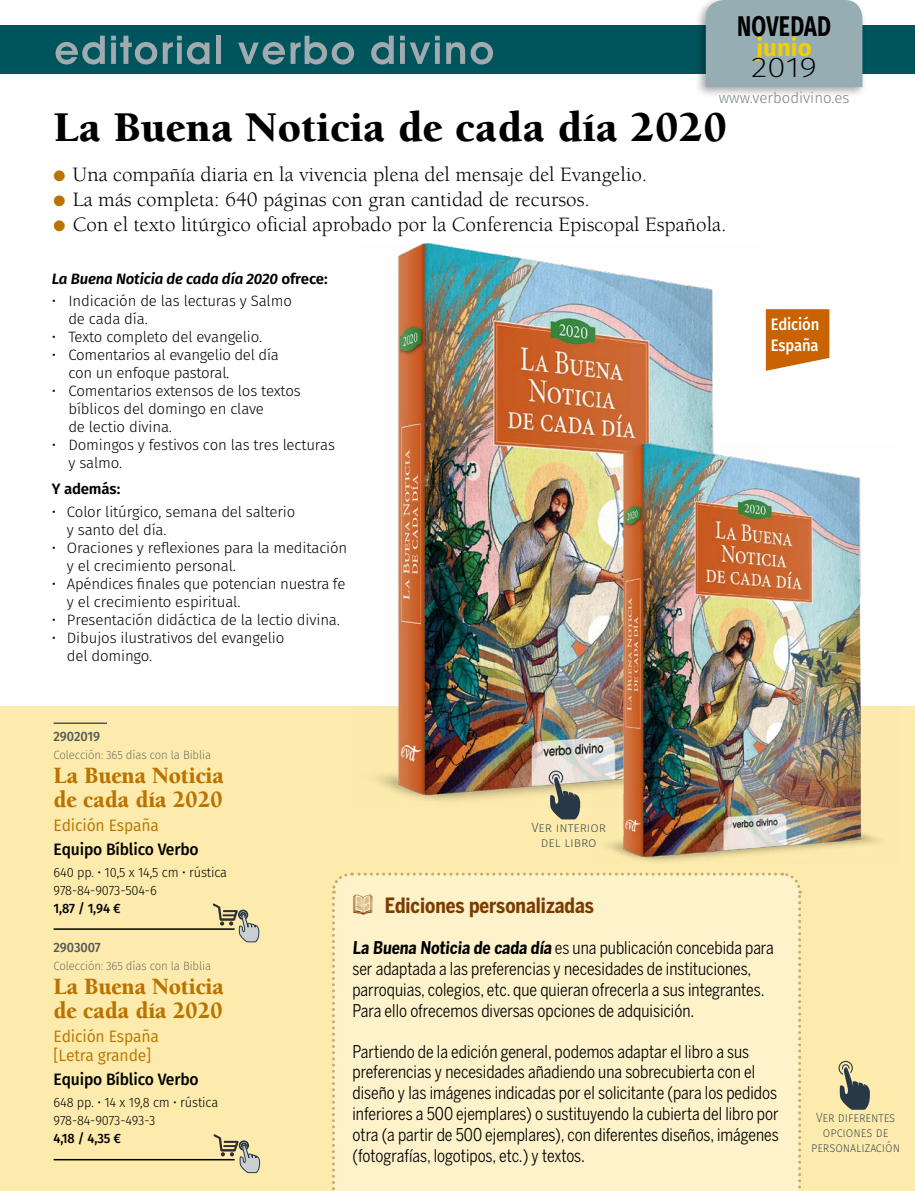
<style>
.page{position:relative;width:915px;height:1191px;background:#fff}
.page>*{position:absolute;margin:0;border:0;box-sizing:border-box;transform-origin:0 0}
.t1{font:900 43.5px "Berkeley";color:#000}
.t2{font:700 28.5px "Fira Sans";letter-spacing:.01em;color:#000;scale:.75 1}
.t3{font:200 28.5px "Fira Sans";color:#000;scale:1.2 1}
.t4{font:900 24px/24px "Berkeley";letter-spacing:-.01em;color:#ba7300;scale:.95 1}
.t5{font:700 24px "Fira Sans";color:#f4cf00}
.t6{font:21px "Berkeley";color:#000}
.t7{font:700 20.85px "Benton Sans Cond";color:#7c3b00;scale:.94 1}
.t8{font:17.4px/20.9px "Benton Sans Cond";color:#000;scale:.94 1}
.t9{font:16.5px/19.5px "Fira Sans";letter-spacing:-.01em;color:#ba7300;scale:.95 1}
.t10{font:500 16.5px "Fira Sans";letter-spacing:-.01em;color:#000;scale:.95 1}
.t11{font:500 16.5px/21px "Fira Sans";letter-spacing:-.01em;color:#fff;scale:.9 1}
.t12{font:300 15px/18px "Fira Sans";letter-spacing:-.01em;color:#000}
.t13{font:italic 600 15px "Fira Sans";letter-spacing:-.01em;color:#000}
.t14{font:300 15px "Fira Sans";color:#798388}
.t15{font:600 15px "Fira Sans";letter-spacing:-.01em;color:#000}
.t16{font:300 13.5px/18px "Fira Sans";letter-spacing:-.01em;color:#000;scale:.95 1}
.t17{font:200 13.5px/15px "Fira Sans";color:#293847;text-align:center;scale:.9 1}
.t18{font:500 13.5px "Fira Sans";letter-spacing:-.01em;color:#000;scale:.95 1}
.t19{font:200 13.5px/15px "Fira Sans";color:#293847;text-align:center}
.t20{font:500 13.5px "Fira Sans";letter-spacing:-.01em;color:#575756;scale:.95 1}
.t21{font:200 12px "Fira Sans";letter-spacing:-.01em;color:#575756;scale:.95 1}
.s1{color:#ba7300}
.s2{font-style:normal}
.s3{font-weight:700}
</style>
<div class="page">
<div style="left:0;top:25px;width:914px;height:49px;background:#00555d"></div>
<svg style="left:56px;top:36px;width:49px;height:28px"></svg>
<svg style="left:111px;top:36px;width:46px;height:28px"></svg>
<svg style="left:163px;top:36px;width:46px;height:28px"></svg>
<div style="left:216px;top:36px;width:5px;height:28px;background:#a1aaaf"></div>
<svg style="left:238px;top:36px;width:116px;height:28px"></svg>
<svg style="left:371px;top:36px;width:22px;height:28px"></svg>
<svg style="left:400px;top:36px;width:39px;height:28px"></svg>
<svg style="left:446px;top:42px;width:47px;height:22px"></svg>
<div style="left:694px;top:0;width:172px;height:98px;background:#000;opacity:.35"></div>
<div style="left:705px;top:0;width:157px;height:87px;background:#96adb4"></div>
<div style="left:0;top:706px;width:914px;height:485px;background:#fcebac"></div>
<hr style="left:54px;top:722px;width:53px;height:2px;background:#575756">
<hr style="left:54px;top:928px;width:180px;height:2px;background:#000">
<hr style="left:54px;top:1159px;width:180px;height:1px;background:#000">
<img style="left:377px;top:243px;width:337px;height:558px">
<img style="left:590px;top:443px;width:289px;height:419px">
<svg style="left:765px;top:309px;width:64px;height:62px;background:#cf751f"></svg>
<svg style="left:838px;top:1060px;width:32px;height:49px"></svg>
<svg style="left:548px;top:770px;width:33px;height:49px;background:#8d8d82"></svg>
<svg style="left:212px;top:903px;width:48px;height:39px"></svg>
<svg style="left:213px;top:1134px;width:48px;height:39px"></svg>
<div style="left:332px;top:872px;width:470px;height:319px;background:#fdf2ca"></div>
<h2 class="t2" style="left:737px;top:2px;width:127px">NOVEDAD</h2>
<h3 class="t5" style="left:756px;top:27px;width:57px">junio</h3>
<h2 class="t3" style="left:750px;top:47px;width:57px">2019</h2>
<p class="t14" style="left:718px;top:87px;width:132px">www.verbodivino.es</p>
<h1 class="t1" style="left:54px;top:104px;width:675px">La Buena Noticia de cada día 2020</h1>
<p class="t6" style="left:54px;top:163px;width:595px"><span class="s1">●</span> Una compañía diaria en la vivencia plena del mensaje del Evangelio.</p>
<p class="t6" style="left:54px;top:188px;width:537px"><span class="s1">●</span> La más completa: 640 páginas con gran cantidad de recursos.</p>
<p class="t6" style="left:54px;top:213px;width:674px"><span class="s1">●</span> Con el texto litúrgico oficial aprobado por la Conferencia Episcopal Española.</p>
<p class="t13" style="left:52px;top:266px;width:277px">La Buena Noticia de cada día 2020 <span class="s2">ofrece:</span></p>
<p class="t12" style="left:68px;top:292px;width:225px;text-indent:-16px">• Indicación de las lecturas y Salmo de cada día.</p>
<p class="t12" style="left:52px;top:328px;width:212px">• Texto completo del evangelio.</p>
<p class="t12" style="left:68px;top:346px;width:212px;text-indent:-17px">• Comentarios al evangelio del día con un enfoque pastoral.</p>
<p class="t12" style="left:68px;top:382px;width:234px;text-indent:-17px">• Comentarios extensos de los textos bíblicos del domingo en clave<br>de lectio divina.</p>
<p class="t12" style="left:68px;top:436px;width:268px;text-indent:-16px">• Domingos y festivos con las tres lecturas y salmo.</p>
<p class="t15" style="left:52px;top:479px;width:70px">Y además:</p>
<p class="t12" style="left:67px;top:502px;width:230px;text-indent:-15px">• Color litúrgico, semana del salterio y santo del día.</p>
<p class="t12" style="left:67px;top:538px;width:282px;text-indent:-15px">• Oraciones y reflexiones para la meditación y el crecimiento personal.</p>
<p class="t12" style="left:67px;top:574px;width:280px;text-indent:-15px">• Apéndices finales que potencian nuestra fe y el crecimiento espiritual.</p>
<p class="t12" style="left:52px;top:610px;width:289px">• Presentación didáctica de la lectio divina.</p>
<p class="t12" style="left:67px;top:628px;width:219px;text-indent:-15px">• Dibujos ilustrativos del evangelio del domingo.</p>
<p class="t11" style="left:770px;top:314px;width:56px">Edición<br>España</p>
<p class="t20" style="left:54px;top:727px;width:50px">2902019</p>
<p class="t21" style="left:54px;top:746px;width:167px">Colección: 365 días con la Biblia</p>
<h3 class="t4" style="left:54px;top:764px;width:181px">La Buena Noticia de cada día 2020</h3>
<p class="t9" style="left:54px;top:815px;width:112px">Edición España</p>
<p class="t10" style="left:54px;top:837px;width:154px">Equipo Bíblico Verbo</p>
<p class="t16" style="left:54px;top:863px;width:184px">640 pp. • 10,5 x 14,5 cm • rústica<br>978-84-9073-504-6</p>
<p class="t18" style="left:54px;top:898px;width:72px">1,87 / 1,94 €</p>
<p class="t20" style="left:54px;top:938px;width:51px">2903007</p>
<p class="t21" style="left:54px;top:957px;width:167px">Colección: 365 días con la Biblia</p>
<h3 class="t4" style="left:54px;top:975px;width:181px">La Buena Noticia de cada día 2020</h3>
<p class="t9" style="left:54px;top:1026px;width:112px">Edición España [Letra grande]</p>
<p class="t10" style="left:54px;top:1067px;width:154px">Equipo Bíblico Verbo</p>
<p class="t16" style="left:54px;top:1093px;width:175px">648 pp. • 14 x 19,8 cm • rústica<br>978-84-9073-493-3</p>
<p class="t18" style="left:54px;top:1129px;width:72px">4,18 / 4,35 €</p>
<p class="t19" style="left:531px;top:819px;width:76px">Ver interior del libro</p>
<p class="t7" style="left:385px;top:893px;width:224px">Ediciones personalizadas</p>
<p class="t8" style="left:352px;top:937px;width:449px"><span class="s3">La Buena Noticia de cada día</span> es una publicación concebida para ser adaptada a las preferencias y necesidades de instituciones, parroquias, colegios, etc. que quieran ofrecerla a sus integrantes.<br>Para ello ofrecemos diversas opciones de adquisición.</p>
<p class="t8" style="left:352px;top:1040px;width:455px">Partiendo de la edición general, podemos adaptar el libro a sus preferencias y necesidades añadiendo una sobrecubierta con el diseño y las imágenes indicadas por el solicitante (para los pedidos inferiores a 500 ejemplares) o sustituyendo la cubierta del libro por otra (a partir de 500 ejemplares), con diferentes diseños, imágenes (fotografías, logotipos, etc.) y textos.</p>
<p class="t17" style="left:810px;top:1109px;width:100px">Ver diferentes opciones de personalización</p>
</div>
